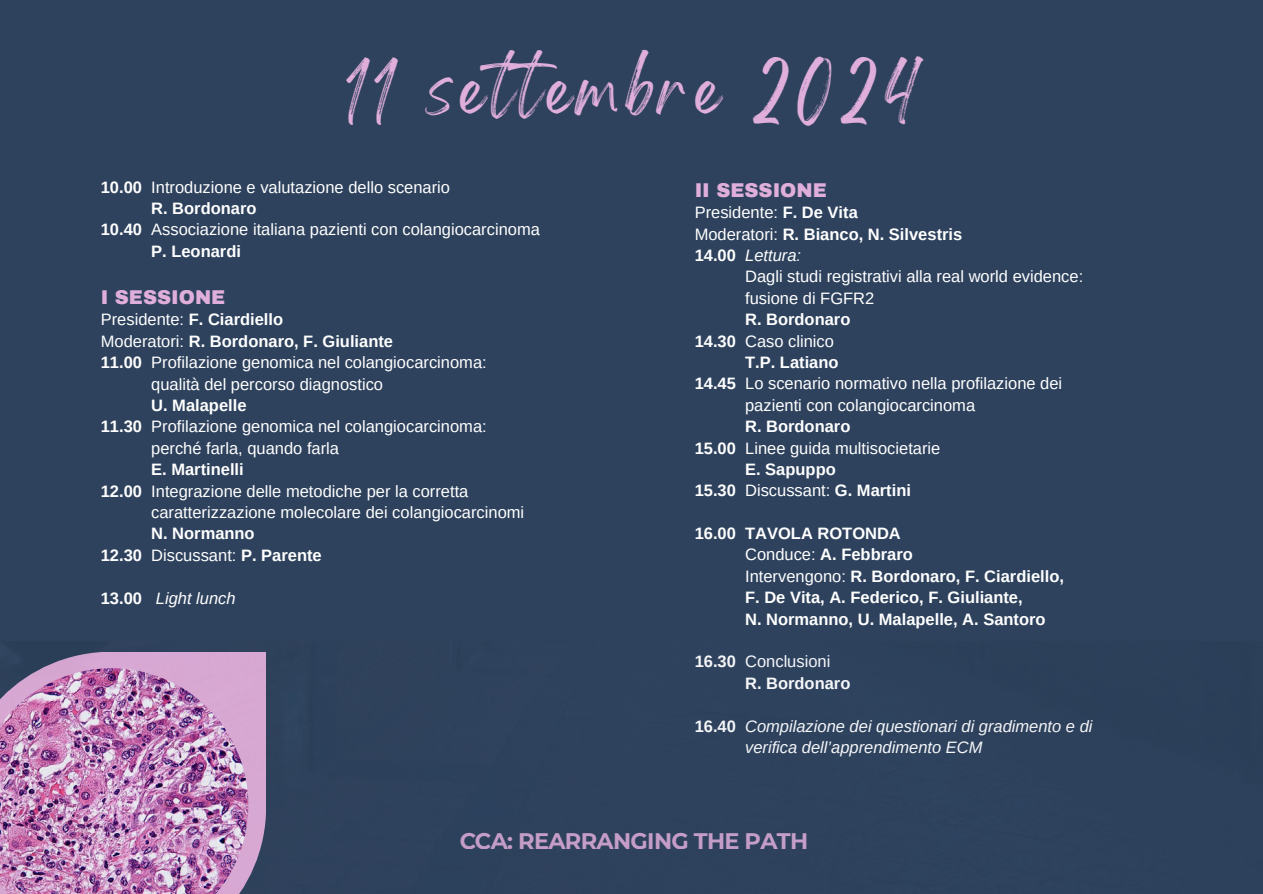
<style>
.page{position:relative;width:1263px;height:894px;background:#fff}
.page>*{position:absolute;margin:0;border:0;box-sizing:border-box;transform-origin:0 0}
.t1{font:49.35px "Gellatio";letter-spacing:.135em;color:#dfaeda}
.t2{font:700 22.5px "Montserrat";letter-spacing:-.03em;color:#dfaeda}
.t3{font:900 19.5px "Archivo";color:#dfaeda}
.t4{font:16.5px/21.3px "Arimo";color:#fff}
.t5{font:700 16.5px/21.3px "Arimo";color:#fff}
.t6{font:italic 16.5px "Arimo";color:#fff}
.s1{font-weight:700}
.s2{font-weight:400}
.s3{font-weight:700;font-style:normal}
</style>
<div class="page">
<div style="left:0;top:0;width:1263px;height:893px;background:#2e425d"></div>
<img style="left:0;top:652px;width:266px;height:240px">
<p class="t1" style="left:347px;top:78px;width:575px">11 settembre 2024</p>
<p class="t4" style="left:101px;top:176px;width:351px"><span class="s1">10.00</span> Introduzione e valutazione dello scenario</p>
<p class="t5" style="left:151px;top:197px;width:107px">R. Bordonaro</p>
<p class="t4" style="left:101px;top:219px;width:441px"><span class="s1">10.40</span> Associazione italiana pazienti con colangiocarcinoma</p>
<p class="t5" style="left:151px;top:240px;width:91px">P. Leonardi</p>
<p class="t3" style="left:101px;top:287px;width:126px">I SESSIONE</p>
<p class="t5" style="left:101px;top:309px;width:184px"><span class="s2">Presidente:</span> F. Ciardiello</p>
<p class="t5" style="left:101px;top:330px;width:294px"><span class="s2">Moderatori:</span> R. Bordonaro, F. Giuliante</p>
<p class="t4" style="left:101px;top:352px;width:387px"><span class="s1">11.00</span> Profilazione genomica nel colangiocarcinoma:</p>
<p class="t4" style="left:151px;top:373px;width:233px">qualità del percorso diagnostico</p>
<p class="t5" style="left:151px;top:394px;width:97px">U. Malapelle</p>
<p class="t4" style="left:101px;top:416px;width:387px"><span class="s1">11.30</span> Profilazione genomica nel colangiocarcinoma:</p>
<p class="t4" style="left:151px;top:437px;width:189px">perché farla, quando farla</p>
<p class="t5" style="left:151px;top:458px;width:94px">E. Martinelli</p>
<p class="t5" style="left:101px;top:480px;width:43px">12.00</p>
<p class="t4" style="left:151px;top:480px;width:374px">Integrazione delle metodiche per la corretta caratterizzazione molecolare dei colangiocarcinomi</p>
<p class="t5" style="left:151px;top:523px;width:105px">N. Normanno</p>
<p class="t5" style="left:101px;top:544px;width:43px">12.30</p>
<p class="t4" style="left:151px;top:544px;width:172px">Discussant: <span class="s1">P. Parente</span></p>
<p class="t5" style="left:101px;top:587px;width:43px">13.00</p>
<p class="t6" style="left:156px;top:588px;width:81px">Light lunch</p>
<p class="t3" style="left:695px;top:180px;width:134px">II SESSIONE</p>
<p class="t4" style="left:695px;top:202px;width:165px">Presidente: <span class="s1">F. De Vita</span></p>
<p class="t5" style="left:695px;top:223px;width:269px"><span class="s2">Moderatori:</span> R. Bianco, N. Silvestris</p>
<p class="t6" style="left:695px;top:246px;width:108px"><span class="s3">14.00</span> Lettura:</p>
<p class="t4" style="left:745px;top:266px;width:340px">Dagli studi registrativi alla real world evidence:</p>
<p class="t4" style="left:745px;top:287px;width:131px">fusione di FGFR2</p>
<p class="t5" style="left:745px;top:309px;width:107px">R. Bordonaro</p>
<p class="t4" style="left:695px;top:330px;width:141px"><span class="s1">14.30</span> Caso clinico</p>
<p class="t5" style="left:745px;top:351px;width:95px">T.P. Latiano</p>
<p class="t4" style="left:695px;top:373px;width:369px"><span class="s1">14.45</span> Lo scenario normativo nella profilazione dei</p>
<p class="t4" style="left:745px;top:394px;width:232px">pazienti con colangiocarcinoma</p>
<p class="t5" style="left:745px;top:415px;width:107px">R. Bordonaro</p>
<p class="t4" style="left:695px;top:437px;width:247px"><span class="s1">15.00</span> Linee guida multisocietarie</p>
<p class="t5" style="left:745px;top:458px;width:92px">E. Sapuppo</p>
<p class="t5" style="left:695px;top:480px;width:218px">15.30 <span class="s2">Discussant:</span> G. Martini</p>
<p class="t5" style="left:695px;top:522px;width:208px">16.00 TAVOLA ROTONDA</p>
<p class="t5" style="left:745px;top:544px;width:320px"><span class="s2">Conduce:</span> A. Febbraro<br><span class="s2">Intervengono:</span> R. Bordonaro, F. Ciardiello,</p>
<p class="t5" style="left:745px;top:586px;width:279px">F. De Vita, A. Federico, F. Giuliante,</p>
<p class="t5" style="left:745px;top:608px;width:302px">N. Normanno, U. Malapelle, A. Santoro</p>
<p class="t4" style="left:695px;top:651px;width:137px"><span class="s1">16.30</span> Conclusioni</p>
<p class="t5" style="left:745px;top:672px;width:107px">R. Bordonaro</p>
<p class="t6" style="left:695px;top:716px;width:399px"><span class="s3">16.40</span> Compilazione dei questionari di gradimento e di</p>
<h2 class="t6" style="left:745px;top:737px;width:239px">verifica dell’apprendimento ECM</h2>
<h2 class="t2" style="left:459px;top:826px;width:351px">CCA: REARRANGING THE PATH</h2>
</div>
